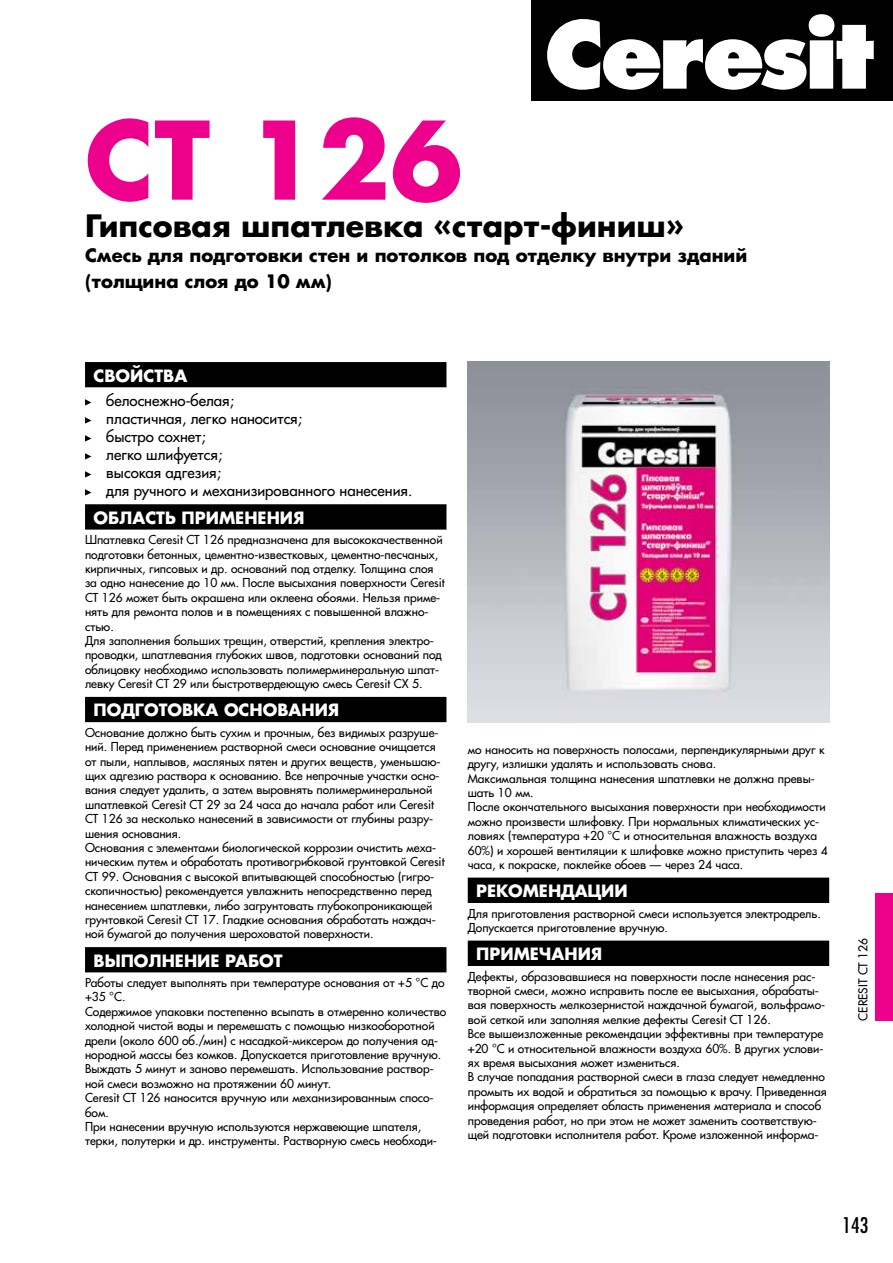
<style>
.page{position:relative;width:893px;height:1263px;background:#fff}
.page>*{position:absolute;margin:0;border:0;box-sizing:border-box;transform-origin:0 0}
.t1{font:700 105px "Favorit";color:#ec008c}
.t2{font:700 30px "Favorit";color:#000}
.t3{font:21px "Favorit Condensed";color:#000}
.t4{font:700 18px/25.5px "Favorit";color:#000}
.t5{font:700 16.5px "Favorit";color:#fff}
.t6{font:15px/18px "Favorit";color:#000}
.t7{font:12px/14.4px "Favorit";color:#000}
</style>
<div class="page">
<div style="left:531px;top:0;width:362px;height:101px;background:#000"></div>
<svg style="left:547px;top:14px;width:327px;height:76px"></svg>
<hr style="left:0;top:1206px;width:1px;height:31px;background:#000">
<div style="left:85px;top:362px;width:361px;height:26px;background:#000"></div>
<div style="left:85px;top:504px;width:361px;height:26px;background:#000"></div>
<div style="left:85px;top:697px;width:361px;height:25px;background:#000"></div>
<div style="left:85px;top:947px;width:361px;height:26px;background:#000"></div>
<svg style="left:85px;top:399px;width:6px;height:7px"></svg>
<svg style="left:85px;top:417px;width:6px;height:7px"></svg>
<svg style="left:85px;top:435px;width:6px;height:7px"></svg>
<svg style="left:85px;top:453px;width:6px;height:7px"></svg>
<svg style="left:85px;top:471px;width:6px;height:7px"></svg>
<svg style="left:85px;top:489px;width:6px;height:7px"></svg>
<div style="left:468px;top:877px;width:361px;height:26px;background:#000"></div>
<div style="left:468px;top:940px;width:361px;height:26px;background:#000"></div>
<img style="left:468px;top:361px;width:361px;height:362px">
<div style="left:876px;top:893px;width:17px;height:127px;background:#ec008c"></div>
<h1 class="t1" style="left:85px;top:86px;width:379px">СТ 126</h1>
<h2 class="t2" style="left:85px;top:205px;width:600px">Гипсовая шпатлевка «старт-финиш»</h2>
<h3 class="t4" style="left:85px;top:242px;width:664px">Смесь для подготовки стен и потолков под отделку внутри зданий (толщина слоя до 10 мм)</h3>
<h3 class="t5" style="left:94px;top:364px;width:95px">СВОЙСТВА</h3>
<p class="t6" style="left:106px;top:391px;width:308px">белоснежно-белая;<br>пластичная, легко наносится;<br>быстро сохнет;<br>легко шлифуется;<br>высокая адгезия;<br>для ручного и механизированного нанесения.</p>
<h3 class="t5" style="left:94px;top:506px;width:212px">ОБЛАСТЬ ПРИМЕНЕНИЯ</h3>
<p class="t7" style="left:85px;top:532px;width:361px">Шпатлевка Ceresit CT 126 предназначена для высококачественной подготовки бетонных, цементно-известковых, цементно-песчаных, кирпичных, гипсовых и др. оснований под отделку. Толщина слоя за одно нанесение до 10 мм. После высыхания поверхности Ceresit CT 126 может быть окрашена или оклеена обоями. Нельзя приме&shy;нять для ремонта полов и в помещениях с повышенной влажно&shy;стью.<br>Для заполнения больших трещин, отверстий, крепления электро&shy;проводки, шпатлевания глубоких швов, подготовки оснований под облицовку необходимо использовать полимерминеральную шпат&shy;левку Ceresit CT 29 или быстротвердеющую смесь Ceresit CХ 5.</p>
<h3 class="t5" style="left:94px;top:699px;width:247px">ПОДГОТОВКА ОСНОВАНИЯ</h3>
<p class="t7" style="left:85px;top:725px;width:361px">Основание должно быть сухим и прочным, без видимых разруше&shy;ний. Перед применением растворной смеси основание очищается от пыли, наплывов, масляных пятен и других веществ, уменьшаю&shy;щих адгезию раствора к основанию. Все непрочные участки осно&shy;вания следует удалить, а затем выровнять полимерминеральной шпатлевкой Ceresit CT 29 за 24 часа до начала работ или Ceresit CT 126 за несколько нанесений в зависимости от глубины разру&shy;шения основания.<br>Основания с элементами биологической коррозии очистить меха&shy;ническим путем и обработать противогрибковой грунтовкой Ceresit CT 99. Основания с высокой впитывающей способностью (гигро&shy;скопичностью) рекомендуется увлажнить непосредственно перед нанесением шпатлевки, либо загрунтовать глубокопроникающей грунтовкой Ceresit CT 17. Гладкие основания обработать наждач&shy;ной бумагой до получения шероховатой поверхности.</p>
<h3 class="t5" style="left:94px;top:949px;width:191px">ВЫПОЛНЕНИЕ РАБОТ</h3>
<p class="t7" style="left:85px;top:975px;width:363px">Работы следует выполнять при температуре основания от +5 °С до +35 °С.<br>Содержимое упаковки постепенно всыпать в отмеренно количество холодной чистой воды и перемешать с помощью низкооборотной дрели (около 600 об./мин) с насадкой-миксером до получения од&shy;нородной массы без комков. Допускается приготовление вручную.<br>Выждать 5 минут и заново перемешать. Использование раствор&shy;ной смеси возможно на протяжении 60 минут.<br>Ceresit CT 126 наносится вручную или механизированным спосо&shy;бом.<br>При нанесении вручную используются нержавеющие шпателя, терки, полутерки и др. инструменты. Растворную смесь необходи-</p>
<p class="t7" style="left:468px;top:742px;width:361px">мо наносить на поверхность полосами, перпендикулярными друг к другу, излишки удалять и использовать снова.<br>Максимальная толщина нанесения шпатлевки не должна превы&shy;шать 10 мм.<br>После окончательного высыхания поверхности при необходимости можно произвести шлифовку. При нормальных климатических ус&shy;ловиях (температура +20 °С и относительная влажность воздуха 60%) и хорошей вентиляции к шлифовке можно приступить через 4 часа, к покраске, поклейке обоев — через 24 часа.</p>
<h3 class="t5" style="left:476px;top:879px;width:153px">РЕКОМЕНДАЦИИ</h3>
<p class="t7" style="left:468px;top:906px;width:355px">Для приготовления растворной смеси используется электродрель.<br>Допускается приготовление вручную.</p>
<h3 class="t5" style="left:476px;top:942px;width:127px">ПРИМЕЧАНИЯ</h3>
<p class="t7" style="left:468px;top:969px;width:360px">Дефекты, образовавшиеся на поверхности после нанесения рас&shy;творной смеси, можно исправить после ее высыхания, обрабаты&shy;вая поверхность мелкозернистой наждачной бумагой, вольфрамо&shy;вой сеткой или заполняя мелкие дефекты Ceresit CT 126.<br>Все вышеизложенные рекомендации эффективны при температуре +20 °С и относительной влажности воздуха 60%. В других услови&shy;ях время высыхания может измениться.<br>В случае попадания растворной смеси в глаза следует немедленно промыть их водой и обратиться за помощью к врачу. Приведенная информация определяет область применения материала и способ проведения работ, но при этом не может заменить соответствую&shy;щей подготовки исполнителя работ. Кроме изложенной информа-</p>
<p class="t7" style="left:856px;top:1020px;width:84px;rotate:-90deg">CERESIT CT 126</p>
<h3 class="t3" style="left:843px;top:1212px;width:27px">143</h3>
</div>
